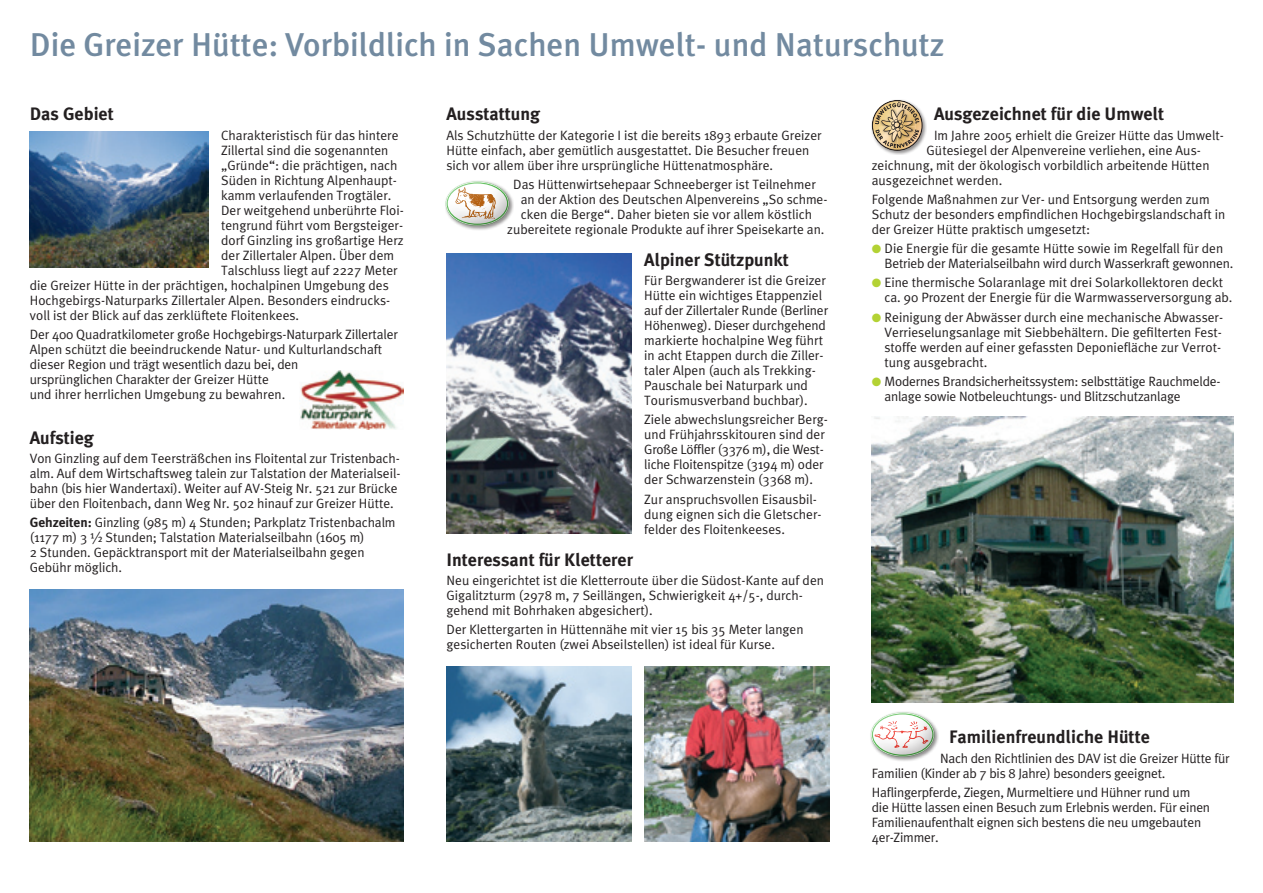
<style>
.page{position:relative;width:1263px;height:893px;background:#fff}
.page>*{position:absolute;margin:0;border:0;box-sizing:border-box;transform-origin:0 0}
.Head_grau{font:500 33px "Meta Plus";color:#728aa0}
.Head_12{font:700 18px "Meta Plus";color:#231f20}
.Text_9_au_1{font:700 18px "Meta Plus";color:#231f20}
.Text_9_au_1-2{font:13.5px/15px "Meta Plus Normal";color:#231f20}
.Text_Punkte{font:13.5px/15px "Meta Plus Normal";letter-spacing:-.015em;color:#231f20}
.s1{font-family:"Meta Plus";font-weight:700}
.s2{font-family:"Meta OT Norm"}
.s3{color:#b3d234}
</style>
<div class="page">
<img style="left:30px;top:589px;width:374px;height:253px">
<img style="left:644px;top:666px;width:185px;height:176px">
<img style="left:30px;top:132px;width:178px;height:135px">
<img style="left:446px;top:254px;width:185px;height:279px">
<img style="left:872px;top:417px;width:361px;height:286px">
<img style="left:300px;top:370px;width:104px;height:59px">
<img style="left:446px;top:666px;width:185px;height:176px">
<div style="left:444px;top:180px;width:69px;height:50px;background:#231f20;opacity:.5"></div>
<div style="left:445px;top:179px;width:67px;height:48px;background:#231f20;opacity:.6"></div>
<div style="left:869px;top:711px;width:70px;height:50px;background:#231f20;opacity:.5"></div>
<div style="left:870px;top:710px;width:67px;height:48px;background:#231f20;opacity:.6"></div>
<div style="left:870px;top:98px;width:57px;height:57px;background:#231f20;opacity:.5"></div>
<svg style="left:872px;top:100px;width:51px;height:51px;background:#bba888"></svg>
<p class="Head_grau" style="left:30px;top:25px;width:916px">Die Greizer Hütte: Vorbildlich in Sachen Umwelt- und Naturschutz</p>
<p class="Head_12" style="left:30px;top:104px;width:86px">Das Gebiet</p>
<p class="Text_9_au_1-2" style="left:221px;top:127px;width:179px">Charakteristisch für das hintere</p>
<p class="Text_9_au_1-2" style="left:221px;top:142px;width:169px">Zillertal sind die sogenannten</p>
<p class="Text_9_au_1-2" style="left:221px;top:157px;width:178px">„Gründe“: die prächtigen, nach</p>
<p class="Text_9_au_1-2" style="left:221px;top:172px;width:177px">Süden in Richtung Alpenhaupt-</p>
<p class="Text_9_au_1-2" style="left:221px;top:187px;width:172px">kamm verlaufenden Trogtäler.</p>
<p class="Text_9_au_1-2" style="left:221px;top:202px;width:184px">Der weitgehend unberührte Floi-</p>
<p class="Text_9_au_1-2" style="left:221px;top:217px;width:184px">tengrund führt vom Bergsteiger-</p>
<p class="Text_9_au_1-2" style="left:221px;top:232px;width:184px">dorf Ginzling ins großartige Herz</p>
<p class="Text_9_au_1-2" style="left:221px;top:247px;width:174px">der Zillertaler Alpen. Über dem</p>
<p class="Text_9_au_1-2" style="left:221px;top:262px;width:178px">Talschluss liegt auf 2227 Meter</p>
<p class="Text_9_au_1-2" style="left:30px;top:277px;width:361px">die Greizer Hütte in der prächtigen, hochalpinen Umgebung des</p>
<p class="Text_9_au_1-2" style="left:30px;top:292px;width:362px">Hochgebirgs-Naturparks Zillertaler Alpen. Besonders eindrucks-</p>
<p class="Text_9_au_1-2" style="left:30px;top:307px;width:271px">voll ist der Blick auf das zerklüftete Floitenkees.</p>
<p class="Text_9_au_1-2" style="left:30px;top:326px;width:370px">Der 400 Quadratkilometer große Hochgebirgs-Naturpark Zillertaler Alpen schützt die beeindruckende Natur- und Kulturlandschaft dieser Region und trägt wesentlich dazu bei, den<br>ursprünglichen Charakter der Greizer Hütte<br>und ihrer herrlichen Umgebung zu bewahren.</p>
<p class="Head_12" style="left:30px;top:427px;width:66px">Aufstieg</p>
<p class="Text_9_au_1-2" style="left:30px;top:450px;width:372px">Von Ginzling auf dem Teersträßchen ins Floitental zur Tristenbach&shy;alm. Auf dem Wirtschaftsweg talein zur Talstation der Materialseil&shy;bahn (bis hier Wandertaxi). Weiter auf AV-Steig Nr. 521 zur Brücke über den Floitenbach, dann Weg Nr. 502 hinauf zur Greizer Hütte.</p>
<p class="Text_9_au_1-2" style="left:30px;top:515px;width:367px"><span class="s1">Gehzeiten:</span> Ginzling (985 m) 4 Stunden; Parkplatz Tristenbachalm (1177 m) 3 <span class="s2">½</span> Stunden; Talstation Materialseilbahn (1605 m)<br>2 Stunden. Gepäcktransport mit der Materialseilbahn gegen Gebühr möglich.</p>
<p class="Head_12" style="left:446px;top:104px;width:95px">Ausstattung</p>
<p class="Text_9_au_1-2" style="left:446px;top:127px;width:377px">Als Schutzhütte der Kategorie I ist die bereits 1893 erbaute Greizer<br>Hütte einfach, aber gemütlich ausgestattet. Die Besucher freuen sich vor allem über ihre ursprüngliche Hüttenatmosphäre.</p>
<p class="Text_9_au_1-2" style="left:513px;top:176px;width:304px">Das Hüttenwirtsehepaar Schneeberger ist Teilnehmer</p>
<p class="Text_9_au_1-2" style="left:521px;top:191px;width:308px">an der Aktion des Deutschen Alpenvereins „So schme-</p>
<p class="Text_9_au_1-2" style="left:521px;top:206px;width:293px">cken die Berge“. Daher bieten sie vor allem köstlich</p>
<p class="Text_9_au_1-2" style="left:507px;top:221px;width:319px">zubereitete regionale Produkte auf ihrer Speisekarte an.</p>
<p class="Head_12" style="left:644px;top:249px;width:146px">Alpiner Stützpunkt</p>
<p class="Text_9_au_1-2" style="left:644px;top:273px;width:185px">Für Bergwanderer ist die Greizer<br>Hütte ein wichtiges Etappenziel auf der Zillertaler Runde (Berliner<br>Höhenweg). Dieser durchgehend markierte hochalpine Weg führt in acht Etappen durch die Ziller&shy;taler Alpen (auch als Trekking-<br>Pauschale bei Naturpark und<br>Tourismusverband buchbar).</p>
<p class="Text_9_au_1-2" style="left:644px;top:412px;width:185px">Ziele abwechslungsreicher Berg&shy;und Frühjahrsskitouren sind der<br>Große Löffler (3376 m), die West&shy;liche Floitenspitze (3194 m) oder der Schwarzenstein (3368 m).</p>
<p class="Text_9_au_1-2" style="left:644px;top:491px;width:179px">Zur anspruchsvollen Eisausbil&shy;dung eignen sich die Gletscher&shy;felder des Floitenkeeses.</p>
<p class="Head_12" style="left:446px;top:549px;width:188px">Interessant für Kletterer</p>
<p class="Text_9_au_1-2" style="left:446px;top:572px;width:379px">Neu eingerichtet ist die Kletterroute über die Südost-Kante auf den<br>Gigalitzturm (2978 m, 7 Seillängen, Schwierigkeit 4+/5-, durch&shy;gehend mit Bohrhaken abgesichert).</p>
<p class="Text_9_au_1-2" style="left:446px;top:622px;width:358px">Der Klettergarten in Hüttennähe mit vier 15 bis 35 Meter langen gesicherten Routen (zwei Abseilstellen) ist ideal für Kurse.</p>
<p class="Text_9_au_1" style="left:934px;top:104px;width:232px">Ausgezeichnet für die Umwelt</p>
<p class="Text_9_au_1-2" style="left:934px;top:127px;width:291px">Im Jahre 2005 erhielt die Greizer Hütte das Umwelt-</p>
<p class="Text_9_au_1-2" style="left:926px;top:142px;width:276px">Gütesiegel der Alpenvereine verliehen, eine Aus-</p>
<p class="Text_9_au_1-2" style="left:872px;top:157px;width:339px">zeichnung, mit der ökologisch vorbildlich arbeitende Hütten</p>
<p class="Text_9_au_1-2" style="left:872px;top:172px;width:132px">ausgezeichnet werden.</p>
<p class="Text_9_au_1-2" style="left:872px;top:191px;width:355px">Folgende Maßnahmen zur Ver- und Entsorgung werden zum<br>Schutz der besonders empfindlichen Hochgebirgslandschaft in der Greizer Hütte praktisch umgesetzt:</p>
<p class="Text_9_au_1-2" style="left:884px;top:241px;width:350px;text-indent:-13px"><span class="s3">●</span> Die Energie für die gesamte Hütte sowie im Regelfall für den<br>Betrieb der Materialseilbahn wird durch Wasserkraft gewonnen.</p>
<p class="Text_9_au_1-2" style="left:884px;top:275px;width:349px;text-indent:-13px"><span class="s3">●</span> Eine thermische Solaranlage mit drei Solarkollektoren deckt ca. 90 Prozent der Energie für die Warmwasserversorgung ab.</p>
<p class="Text_9_au_1-2" style="left:884px;top:309px;width:340px;text-indent:-13px"><span class="s3">●</span> Reinigung der Abwässer durch eine mechanische Abwasser-Verrieselungsanlage mit Siebbehältern. Die gefilterten Fest&shy;stoffe werden auf einer gefassten Deponiefläche zur Verrot&shy;tung ausgebracht.</p>
<p class="Text_Punkte" style="left:884px;top:373px;width:338px;text-indent:-13px"><span class="s3">●</span> Modernes Brandsicherheitssystem: selbsttätige Rauchmelde&shy;anlage sowie Notbeleuchtungs- und Blitzschutzanlage</p>
<p class="Text_9_au_1" style="left:949px;top:727px;width:202px">Familienfreundliche Hütte</p>
<p class="Text_9_au_1-2" style="left:872px;top:750px;width:360px;text-indent:68px">Nach den Richtlinien des DAV ist die Greizer Hütte für<br>Familien (Kinder ab 7 bis 8 Jahre) besonders geeignet.</p>
<p class="Text_9_au_1-2" style="left:872px;top:785px;width:340px">Haflingerpferde, Ziegen, Murmeltiere und Hühner rund um die Hütte lassen einen Besuch zum Erlebnis werden. Für einen Familienaufenthalt eignen sich bestens die neu umgebauten 4er-Zimmer.</p>
</div>
